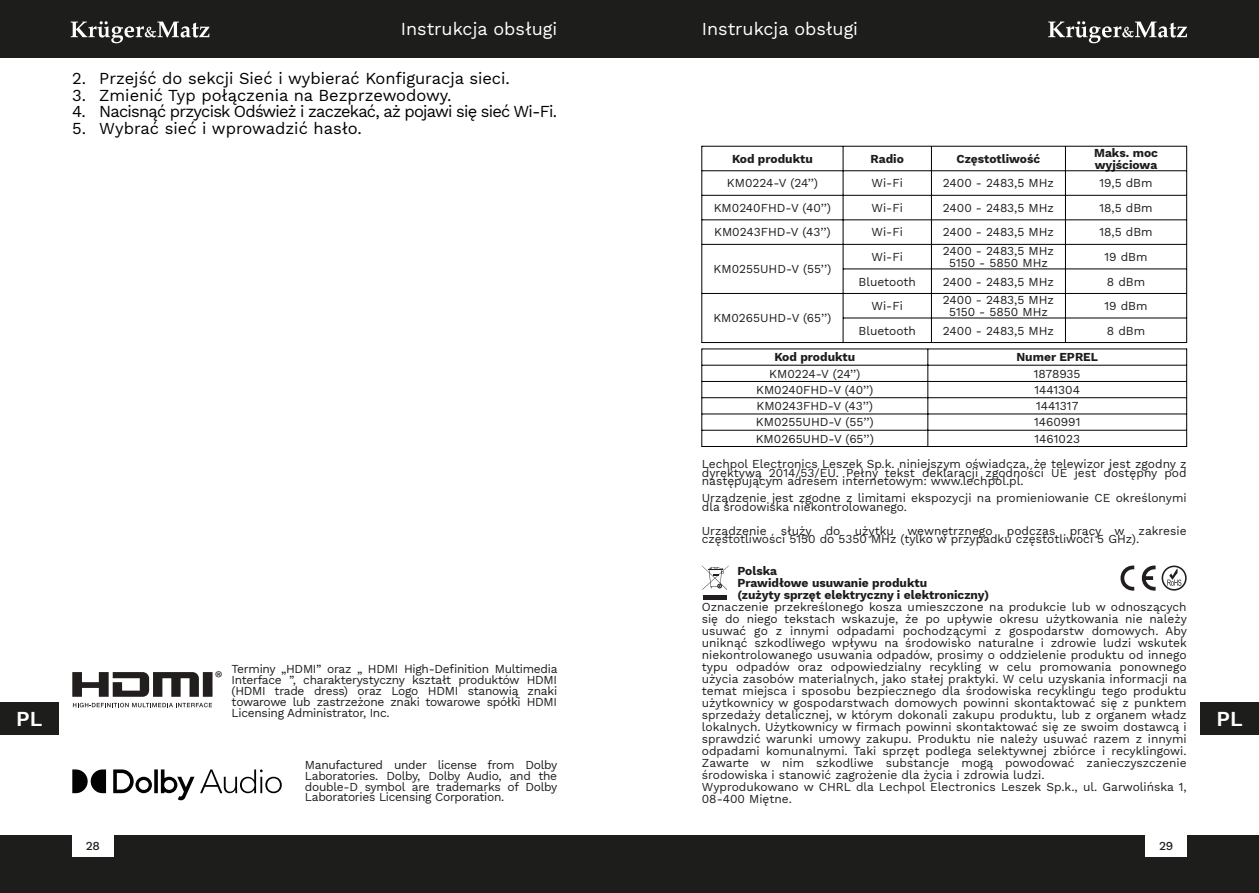
<style>
.page{position:relative;width:1259px;height:893px;background:#fff}
.page>*{position:absolute;margin:0;border:0;box-sizing:border-box;transform-origin:0 0}
.t1{font:600 21px "Work Sans";color:#fff}
.t2{font:18.75px "Myriad Pro";color:#231e1e}
.t3{font:18px "Work Sans";color:#fff}
.t4{font:16.5px "Work Sans";color:#000}
.t5{font:16.5px "Work Sans";letter-spacing:-.045em;color:#000}
.t6{font:12px/12px "Work Sans";color:#1d1d1b;text-align:justify}
.t7{font:700 12px/12px "Work Sans";color:#1d1d1b}
.t8{font:500 12px "Work Sans";color:#1d1d1b}
</style>
<div class="page">
<div style="left:0;top:0;width:1259px;height:58px;background:#1d1d1b"></div>
<div style="left:0;top:835px;width:1259px;height:58px;background:#1d1d1b"></div>
<svg style="left:71px;top:21px;width:138px;height:22px"></svg>
<svg style="left:1048px;top:21px;width:139px;height:22px"></svg>
<div style="left:1200px;top:702px;width:59px;height:32px;background:#1d1d1b"></div>
<div style="left:0;top:702px;width:59px;height:32px;background:#1d1d1b"></div>
<div style="left:72px;top:835px;width:41px;height:22px;background:#fff"></div>
<div style="left:1145px;top:835px;width:41px;height:22px;background:#fff"></div>
<hr style="left:703px;top:595px;width:24px;height:4px;background:#231e1e">
<svg style="left:702px;top:565px;width:27px;height:25px"></svg>
<svg style="left:1161px;top:565px;width:25px;height:26px"></svg>
<svg style="left:1120px;top:565px;width:35px;height:26px"></svg>
<hr style="left:701px;top:146px;width:1px;height:197px;background:#000">
<hr style="left:1186px;top:146px;width:1px;height:197px;background:#000">
<hr style="left:842px;top:146px;width:1px;height:197px;background:#000">
<hr style="left:931px;top:146px;width:1px;height:197px;background:#000">
<hr style="left:1065px;top:146px;width:1px;height:197px;background:#000">
<hr style="left:702px;top:146px;width:484px;height:1px;background:#000">
<hr style="left:702px;top:170px;width:484px;height:1px;background:#000">
<hr style="left:702px;top:195px;width:484px;height:1px;background:#000">
<hr style="left:702px;top:219px;width:484px;height:1px;background:#000">
<hr style="left:702px;top:244px;width:484px;height:1px;background:#000">
<hr style="left:843px;top:269px;width:343px;height:1px;background:#000">
<hr style="left:702px;top:293px;width:484px;height:1px;background:#000">
<hr style="left:843px;top:318px;width:343px;height:1px;background:#000">
<hr style="left:702px;top:342px;width:484px;height:1px;background:#000">
<hr style="left:701px;top:349px;width:1px;height:98px;background:#000">
<hr style="left:1186px;top:349px;width:1px;height:98px;background:#000">
<hr style="left:927px;top:349px;width:1px;height:97px;background:#000">
<hr style="left:702px;top:349px;width:484px;height:1px;background:#000">
<hr style="left:702px;top:365px;width:484px;height:1px;background:#000">
<hr style="left:702px;top:381px;width:484px;height:1px;background:#000">
<hr style="left:702px;top:397px;width:484px;height:1px;background:#000">
<hr style="left:702px;top:414px;width:484px;height:1px;background:#000">
<hr style="left:702px;top:430px;width:484px;height:1px;background:#000">
<hr style="left:702px;top:446px;width:484px;height:1px;background:#000">
<svg style="left:72px;top:672px;width:140px;height:25px"></svg>
<svg style="left:73px;top:703px;width:139px;height:4px"></svg>
<svg style="left:72px;top:769px;width:210px;height:31px"></svg>
<h3 class="t3" style="left:401px;top:19px;width:158px">Instrukcja obsługi</h3>
<h3 class="t3" style="left:702px;top:19px;width:158px">Instrukcja obsługi</h3>
<h3 class="t4" style="left:72px;top:69px;width:439px">2. Przejść do sekcji Sieć i wybierać Konfiguracja sieci.</h3>
<h3 class="t4" style="left:72px;top:85px;width:381px">3. Zmienić Typ połączenia na Bezprzewodowy.</h3>
<h3 class="t5" style="left:72px;top:102px;width:486px">4. Nacisnąć przycisk Odśwież i zaczekać, aż pojawi się sieć Wi-Fi.</h3>
<h3 class="t4" style="left:72px;top:118px;width:291px">5. Wybrać sieć i wprowadzić hasło.</h3>
<p class="t7" style="left:732px;top:153px;width:82px">Kod produktu</p>
<p class="t7" style="left:870px;top:153px;width:35px">Radio</p>
<p class="t7" style="left:956px;top:153px;width:85px">Częstotliwość</p>
<p class="t7" style="left:1094px;top:147px;width:65px">Maks. moc wyjściowa</p>
<p class="t6" style="left:727px;top:177px;width:93px">KM0224-V (24’’)</p>
<p class="t6" style="left:871px;top:177px;width:33px">Wi-Fi</p>
<p class="t6" style="left:943px;top:177px;width:112px">2400 - 2483,5 MHz</p>
<p class="t6" style="left:1099px;top:177px;width:54px">19,5 dBm</p>
<p class="t6" style="left:714px;top:202px;width:119px">KM0240FHD-V (40’’)</p>
<p class="t6" style="left:871px;top:202px;width:33px">Wi-Fi</p>
<p class="t6" style="left:943px;top:202px;width:112px">2400 - 2483,5 MHz</p>
<p class="t6" style="left:1099px;top:202px;width:55px">18,5 dBm</p>
<p class="t6" style="left:714px;top:226px;width:118px">KM0243FHD-V (43’’)</p>
<p class="t6" style="left:871px;top:226px;width:33px">Wi-Fi</p>
<p class="t6" style="left:943px;top:226px;width:112px">2400 - 2483,5 MHz</p>
<p class="t6" style="left:1099px;top:226px;width:55px">18,5 dBm</p>
<p class="t6" style="left:713px;top:263px;width:119px">KM0255UHD-V (55’’)</p>
<p class="t6" style="left:871px;top:251px;width:33px">Wi-Fi</p>
<p class="t6" style="left:943px;top:245px;width:112px;text-align:center">2400 - 2483,5 MHz<br>5150 - 5850 MHz</p>
<p class="t6" style="left:1104px;top:251px;width:44px">19 dBm</p>
<p class="t6" style="left:858px;top:275px;width:59px">Bluetooth</p>
<p class="t6" style="left:943px;top:275px;width:112px">2400 - 2483,5 MHz</p>
<p class="t6" style="left:1107px;top:275px;width:40px">8 dBm</p>
<p class="t6" style="left:713px;top:312px;width:120px">KM0265UHD-V (65’’)</p>
<p class="t6" style="left:871px;top:300px;width:33px">Wi-Fi</p>
<p class="t6" style="left:943px;top:294px;width:112px;text-align:center">2400 - 2483,5 MHz<br>5150 - 5850 MHz</p>
<p class="t6" style="left:1104px;top:300px;width:44px">19 dBm</p>
<p class="t6" style="left:858px;top:324px;width:59px">Bluetooth</p>
<p class="t6" style="left:943px;top:324px;width:112px">2400 - 2483,5 MHz</p>
<p class="t6" style="left:1107px;top:324px;width:40px">8 dBm</p>
<p class="t7" style="left:774px;top:351px;width:82px">Kod produktu</p>
<p class="t7" style="left:1016px;top:351px;width:83px">Numer EPREL</p>
<p class="t6" style="left:769px;top:368px;width:93px">KM0224-V (24’’)</p>
<p class="t6" style="left:1034px;top:368px;width:48px">1878935</p>
<p class="t6" style="left:756px;top:384px;width:119px">KM0240FHD-V (40’’)</p>
<p class="t6" style="left:1034px;top:384px;width:47px">1441304</p>
<p class="t6" style="left:756px;top:400px;width:118px">KM0243FHD-V (43’’)</p>
<p class="t6" style="left:1036px;top:400px;width:44px">1441317</p>
<p class="t6" style="left:756px;top:416px;width:119px">KM0255UHD-V (55’’)</p>
<p class="t6" style="left:1034px;top:416px;width:48px">1460991</p>
<p class="t6" style="left:756px;top:433px;width:120px">KM0265UHD-V (65’’)</p>
<p class="t6" style="left:1034px;top:433px;width:47px">1461023</p>
<p class="t6" style="left:702px;top:460px;width:486px;line-height:8.6px">Lechpol Electronics Leszek Sp.k. niniejszym oświadcza, że telewizor jest zgodny z dyrektywą 2014/53/EU. Pełny tekst deklaracji zgodności UE jest dostępny pod następującym adresem internetowym: www.lechpol.pl.</p>
<p class="t6" style="left:702px;top:494px;width:486px;line-height:8.6px">Urządzenie jest zgodne z limitami ekspozycji na promieniowanie CE określonymi dla środowiska niekontrolowanego.</p>
<p class="t6" style="left:702px;top:526px;width:486px;line-height:8.6px">Urządzenie służy do użytku wewnętrznego podczas pracy w zakresie częstotliwości 5150 do 5350 MHz (tylko w przypadku częstotliwoći 5 GHz).</p>
<p class="t7" style="left:737px;top:565px;width:253px">Polska<br>Prawidłowe usuwanie produktu<br>(zużyty sprzęt elektryczny i elektroniczny)</p>
<p class="t6" style="left:702px;top:601px;width:487px;text-align:left">Oznaczenie przekreślonego kosza umieszczone na produkcie lub w odnoszących się do niego tekstach wskazuje, że po upływie okresu użytkowania nie należy usuwać go z innymi odpadami pochodzącymi z gospodarstw domowych. Aby uniknąć szkodliwego wpływu na środowisko naturalne i zdrowie ludzi wskutek niekontrolowanego usuwania odpadów, prosimy o oddzielenie produktu od innego typu odpadów oraz odpowiedzialny recykling w celu promowania ponownego użycia zasobów materialnych, jako stałej praktyki. W celu uzyskania informacji na temat miejsca i sposobu bezpiecznego dla środowiska recyklingu tego produktu użytkownicy w gospodarstwach domowych powinni skontaktować się z punktem sprzedaży detalicznej, w którym dokonali zakupu produktu, lub z organem władz lokalnych. Użytkownicy w firmach powinni skontaktować się ze swoim dostawcą i sprawdzić warunki umowy zakupu. Produktu nie należy usuwać razem z innymi odpadami komunalnymi. Taki sprzęt podlega selektywnej zbiórce i recyklingowi.<br>Zawarte w nim szkodliwe substancje mogą powodować zanieczyszczenie środowiska i stanowić zagrożenie dla życia i zdrowia ludzi.<br>Wyprodukowano w CHRL dla Lechpol Electronics Leszek Sp.k., ul. Garwolińska 1, 08-400 Miętne.</p>
<p class="t6" style="left:232px;top:664px;width:327px;line-height:10.8px">Terminy „HDMI” oraz „ HDMI High-Definition Multimedia Interface ”, charakterystyczny kształt produktów HDMI (HDMI trade dress) oraz Logo HDMI stanowią znaki towarowe lub zastrzeżone znaki towarowe spółki HDMI Licensing Administrator, Inc.</p>
<h2 class="t2" style="left:215px;top:670px;width:9px">®</h2>
<h1 class="t1" style="left:16px;top:706px;width:28px">PL</h1>
<h1 class="t1" style="left:1216px;top:706px;width:28px">PL</h1>
<p class="t6" style="left:305px;top:759px;width:254px;line-height:10.8px">Manufactured under license from Dolby Laboratories. Dolby, Dolby Audio, and the double-D symbol are trademarks of Dolby Laboratories Licensing Corporation.</p>
<p class="t8" style="left:86px;top:839px;width:15px">28</p>
<p class="t8" style="left:1159px;top:839px;width:15px">29</p>
</div>
